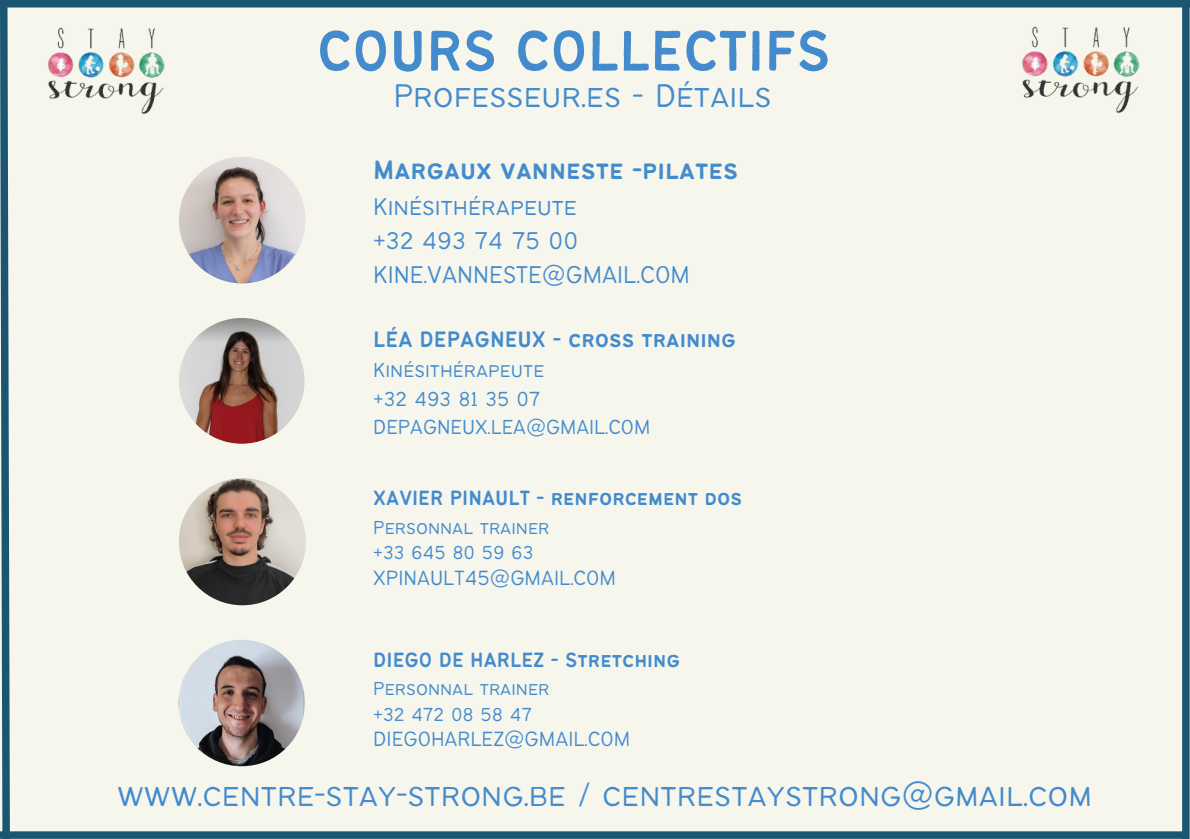
<style>
.page{position:relative;width:1190px;height:839px;background:#fff}
.page>*{position:absolute;margin:0;border:0;box-sizing:border-box;transform-origin:0 0}
.t1{font:63px "Bantayog";color:#438bcd}
.t2{font:300 36px "Bantayog";color:#438bcd}
.t3{font:29.2px "Bantayog";color:#438bcd}
.t4{font:300 26.6px/34px "Bantayog";color:#438bcd}
.t5{font:24.6px "Bantayog";color:#438bcd}
.t6{font:22.8px "Bantayog";color:#438bcd}
.t7{font:300 22.6px "Bantayog";color:#438bcd}
.t8{font:300 22.4px/28.4px "Bantayog";color:#438bcd}
.t9{font:300 20.6px/25.4px "Bantayog";color:#438bcd}
</style>
<div class="page">
<div style="left:0;top:0;width:1190px;height:838px;background:#f6f6ed"></div>
<div style="left:0;top:0;width:1190px;height:7px;background:#1a5672"></div>
<div style="left:0;top:831px;width:1186px;height:7px;background:#1a5672"></div>
<svg style="left:0;top:7px;width:15px;height:825px"></svg>
<div style="left:1182px;top:0;width:8px;height:838px;background:#1a5672"></div>
<img style="left:6px;top:9px;width:159px;height:113px">
<img style="left:980px;top:7px;width:202px;height:106px">
<img style="left:179px;top:157px;width:126px;height:126px;border-radius:50%">
<img style="left:179px;top:318px;width:126px;height:125px;border-radius:50%">
<img style="left:179px;top:478px;width:127px;height:127px;border-radius:50%">
<img style="left:179px;top:639px;width:126px;height:127px;border-radius:50%">
<h1 class="t1" style="left:317px;top:26px;width:515px">COURS COLLECTIFS</h1>
<p class="t2" style="left:393px;top:82px;width:380px">Professeur.es - Détails</p>
<p class="t3" style="left:373px;top:159px;width:366px">Margaux vanneste -pilates</p>
<p class="t4" style="left:373px;top:192px;width:318px">Kinésithérapeute<br>+32 493 74 75 00<br>KINE.VANNESTE@GMAIL.COM</p>
<p class="t5" style="left:373px;top:330px;width:364px">LÉA DEPAGNEUX - cross training</p>
<p class="t8" style="left:373px;top:357px;width:279px">Kinésithérapeute<br>+32 493 81 35 07<br>DEPAGNEUX.LEA@GMAIL.COM</p>
<p class="t6" style="left:373px;top:489px;width:371px">XAVIER PINAULT - renforcement dos</p>
<p class="t9" style="left:373px;top:516px;width:178px">Personnal trainer +33 645 80 59 63</p>
<p class="t7" style="left:373px;top:569px;width:244px">XPINAULT45@GMAIL.COM</p>
<p class="t6" style="left:373px;top:650px;width:308px">DIEGO DE HARLEZ - Stretching</p>
<p class="t9" style="left:373px;top:677px;width:178px">Personnal trainer +32 472 08 58 47</p>
<p class="t7" style="left:373px;top:730px;width:258px">DIEGOHARLEZ@GMAIL.COM</p>
<p class="t2" style="left:117px;top:780px;width:976px">www.centre-stay-strong.be / centrestaystrong@gmail.com</p>
</div>
